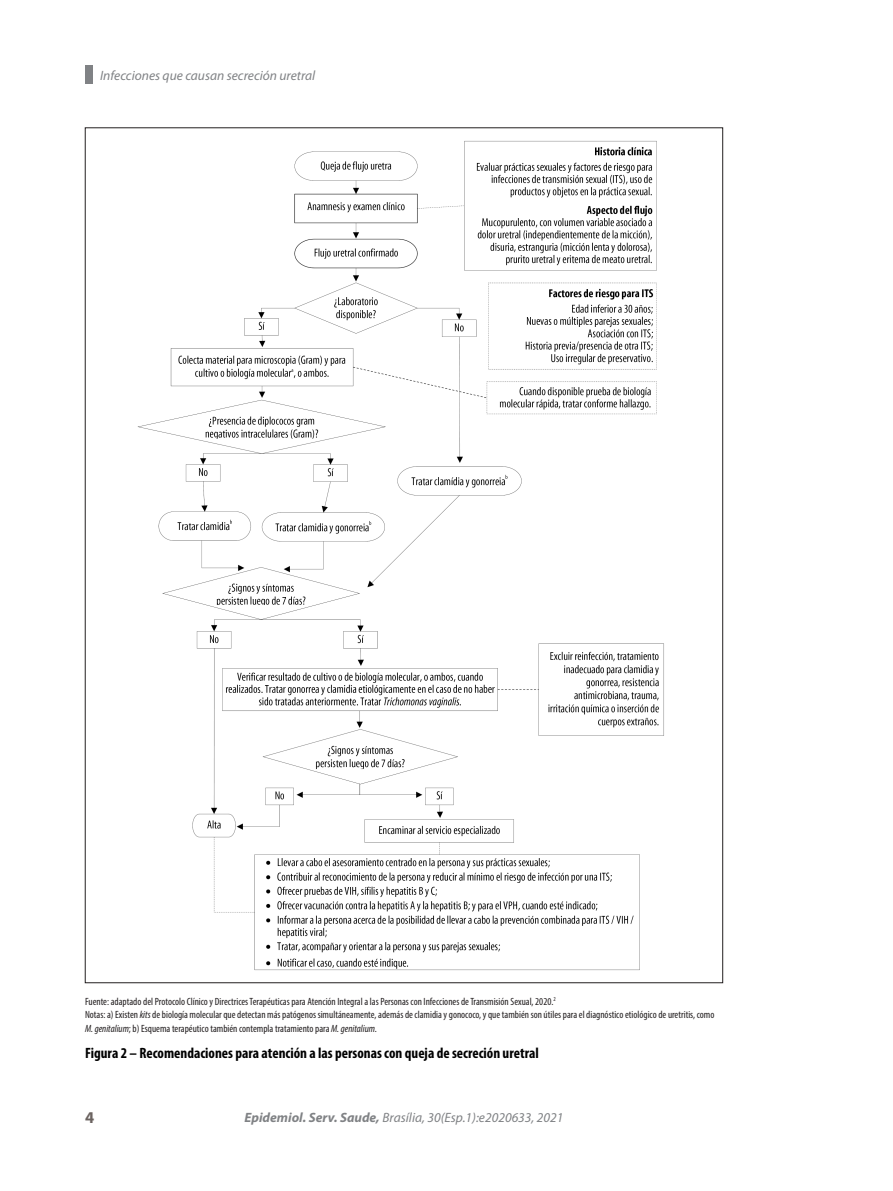
<style>
.page{position:relative;width:893px;height:1191px;background:#fff}
.page>*{position:absolute;margin:0;border:0;box-sizing:border-box;transform-origin:0 0}
.t1{font:700 16.5px "Myriad Pro";color:#6b6360}
.titulo_tab_fig{font:700 condensed 15px "Myriad Pro";color:#000}
.t2{font:italic 13.5px "Myriad Pro";color:#808285}
.legenda_esq2{font:condensed 10.5px/13.5px "Myriad Pro";color:#231f20}
.s1{font-style:italic}
.s2{font-weight:700}
</style>
<div class="page">
<div style="left:85px;top:65px;width:8px;height:19px;background:#808285"></div>
<img style="left:137px;top:140px;width:527px;height:831px">
<p class="t2" style="left:100px;top:67px;width:217px">Infecciones que causan secreción uretral</p>
<p class="legenda_esq2" style="left:85px;top:994px;width:472px">Fuente: adaptado del Protocolo Clínico y Directrices Terapéuticas para Atención Integral a las Personas con Infecciones de Transmisión Sexual, 2020.<sup>2</sup></p>
<p class="legenda_esq2" style="left:85px;top:1008px;width:631px">Notas: a) Existen <span class="s1">kits</span> de biología molecular que detectan más patógenos simultáneamente, además de clamidia y gonococo, y que también son útiles para el diagnóstico etiológico de uretritis, como<br><span class="s1">M. genitalium</span>; b) Esquema terapéutico también contempla tratamiento para <span class="s1">M. genitalium.</span></p>
<p class="titulo_tab_fig" style="left:85px;top:1044px;width:455px">Figura 2 – Recomendaciones para atención a las personas con queja de secreción uretral</p>
<h1 class="t1" style="left:85px;top:1106px;width:11px">4</h1>
<p class="t2" style="left:244px;top:1108px;width:320px"><span class="s2">Epidemiol. Serv. Saude,</span> Brasília, 30(Esp.1):e2020633, 2021</p>
</div>
